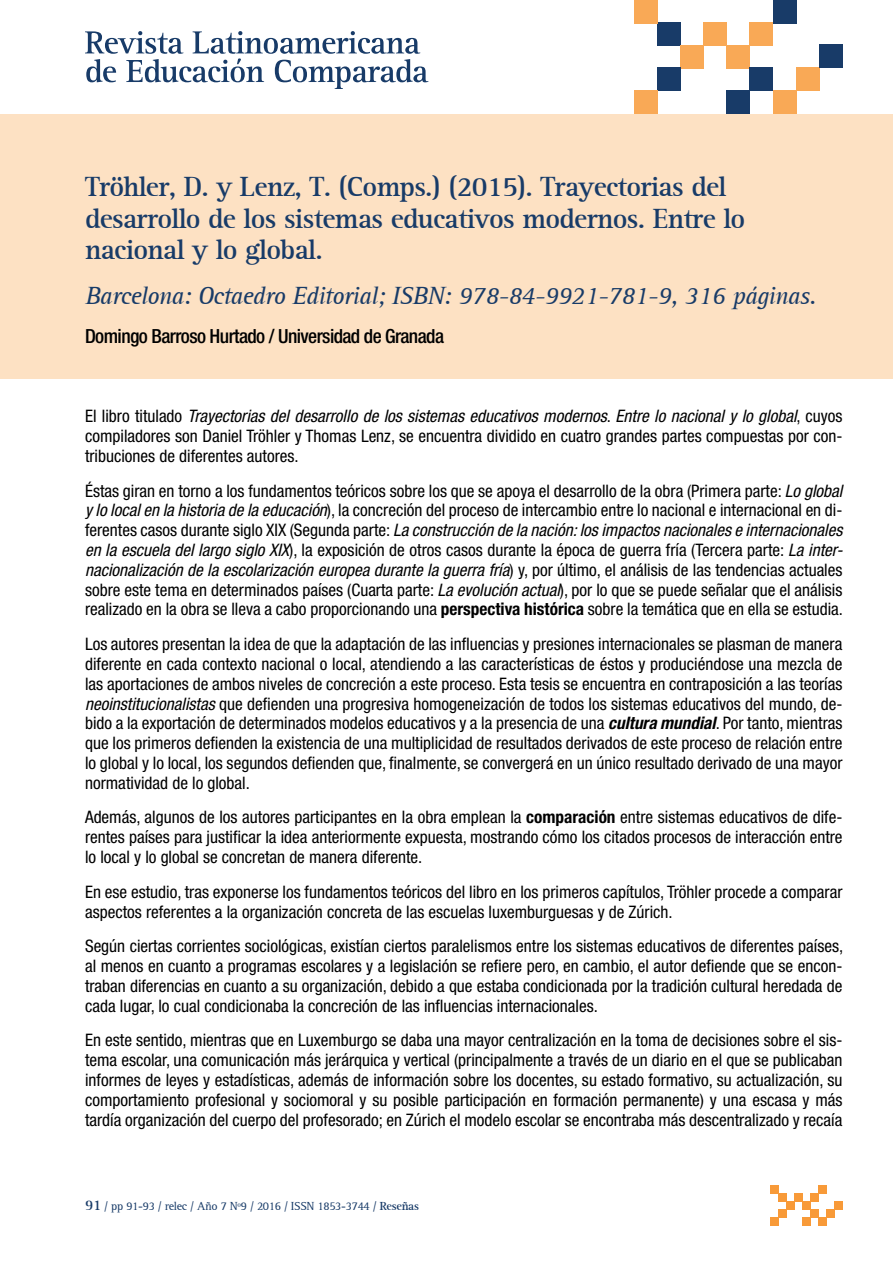
<style>
.page{position:relative;width:893px;height:1263px;background:#fff}
.page>*{position:absolute;margin:0;border:0;box-sizing:border-box;transform-origin:0 0}
.t1{font:700 28.5px/31.3px "AT Rotis Serif";letter-spacing:-.025em;color:#183b68}
.t2{font:italic 25.5px "AT Rotis Serif";letter-spacing:-.03em;color:#183b68}
.t3{font:500 condensed 19.5px "Helvetica Neue";letter-spacing:-.03em;color:#000}
.t4{font:condensed 17.25px/19.8px "Helvetica Neue";color:#000;text-align:justify}
.t5{font:12px "AT Rotis Serif";letter-spacing:-.025em;color:#183b68}
.s1{font-style:italic}
.s2{font-weight:700}
.s3{font-weight:700;font-style:italic}
.s4{font-weight:700;font-size:15px}
</style>
<div class="page">
<svg style="left:85px;top:31px;width:343px;height:58px"></svg>
<div style="left:657px;top:23px;width:23px;height:23px;background:#183b68"></div>
<div style="left:680px;top:45px;width:24px;height:23px;background:#f9a956"></div>
<div style="left:657px;top:68px;width:23px;height:23px;background:#183b68"></div>
<div style="left:634px;top:91px;width:23px;height:23px;background:#f9a956"></div>
<div style="left:704px;top:22px;width:23px;height:24px;background:#f9a956"></div>
<div style="left:727px;top:45px;width:23px;height:23px;background:#f9a956"></div>
<div style="left:750px;top:22px;width:23px;height:24px;background:#f9a956"></div>
<div style="left:773px;top:0;width:23px;height:23px;background:#183b68"></div>
<div style="left:750px;top:68px;width:23px;height:23px;background:#183b68"></div>
<div style="left:727px;top:91px;width:23px;height:23px;background:#183b68"></div>
<div style="left:773px;top:91px;width:23px;height:23px;background:#f9a956"></div>
<div style="left:796px;top:67px;width:23px;height:24px;background:#f9a956"></div>
<div style="left:819px;top:45px;width:23px;height:23px;background:#183b68"></div>
<div style="left:634px;top:0;width:23px;height:23px;background:#f9a956"></div>
<div style="left:778px;top:1193px;width:8px;height:8px;background:#f89a38"></div>
<div style="left:786px;top:1201px;width:8px;height:8px;background:#f89a38"></div>
<div style="left:778px;top:1209px;width:8px;height:8px;background:#f89a38"></div>
<div style="left:770px;top:1217px;width:8px;height:8px;background:#f89a38"></div>
<div style="left:794px;top:1193px;width:8px;height:8px;background:#f89a38"></div>
<div style="left:802px;top:1201px;width:8px;height:8px;background:#f89a38"></div>
<div style="left:810px;top:1193px;width:8px;height:8px;background:#f89a38"></div>
<div style="left:818px;top:1186px;width:8px;height:8px;background:#f89a38"></div>
<div style="left:810px;top:1209px;width:8px;height:8px;background:#f89a38"></div>
<div style="left:802px;top:1217px;width:8px;height:8px;background:#f89a38"></div>
<div style="left:818px;top:1217px;width:8px;height:8px;background:#f89a38"></div>
<div style="left:826px;top:1209px;width:8px;height:8px;background:#f89a38"></div>
<div style="left:834px;top:1201px;width:8px;height:8px;background:#f89a38"></div>
<div style="left:770px;top:1186px;width:8px;height:8px;background:#f89a38"></div>
<div style="left:0;top:114px;width:893px;height:264px;background:#fde1c3"></div>
<h1 class="t1" style="left:85px;top:172px;width:662px">Tröhler, D. y Lenz, T. (Comps.) (2015). Trayectorias del desarrollo de los sistemas educativos modernos. Entre lo nacional y lo global.</h1>
<h2 class="t2" style="left:85px;top:281px;width:733px">Barcelona: Octaedro Editorial; ISBN: 978-84-9921-781-9, 316 páginas.</h2>
<p class="t3" style="left:85px;top:324px;width:360px">Domingo Barroso Hurtado / Universidad de Granada</p>
<p class="t4" style="left:85px;top:406px;width:759px">El libro titulado <span class="s1">Trayectorias del desarrollo de los sistemas educativos modernos</span>. <span class="s1">Entre lo nacional y lo global</span>, cuyos compiladores son Daniel Tröhler y Thomas Lenz, se encuentra dividido en cuatro grandes partes compuestas por con&shy;tribuciones de diferentes autores.</p>
<p class="t4" style="left:85px;top:480px;width:759px">Éstas giran en torno a los fundamentos teóricos sobre los que se apoya el desarrollo de la obra (Primera parte: <span class="s1">Lo global y lo local en la historia de la educación</span>), la concreción del proceso de intercambio entre lo nacional e internacional en di&shy;ferentes casos durante siglo XIX (Segunda parte: <span class="s1">La construcción de la nación: los impactos nacionales e internacionales en la escuela del largo siglo XIX</span>), la exposición de otros casos durante la época de guerra fría (Tercera parte: <span class="s1">La inter&shy;nacionalización de la escolarización europea durante la guerra fría</span>) y, por último, el análisis de las tendencias actuales sobre este tema en determinados países (Cuarta parte: <span class="s1">La evolución actual</span>), por lo que se puede señalar que el análisis realizado en la obra se lleva a cabo proporcionando una <span class="s2">perspectiva histórica</span> sobre la temática que en ella se estudia.</p>
<p class="t4" style="left:85px;top:634px;width:759px">Los autores presentan la idea de que la adaptación de las influencias y presiones internacionales se plasman de manera diferente en cada contexto nacional o local, atendiendo a las características de éstos y produciéndose una mezcla de las aportaciones de ambos niveles de concreción a este proceso. Esta tesis se encuentra en contraposición a las teorías <span class="s1">neoinstitucionalistas</span> que defienden una progresiva homogeneización de todos los sistemas educativos del mundo, de&shy;bido a la exportación de determinados modelos educativos y a la presencia de una <span class="s3">cultura mundial</span>. Por tanto, mientras que los primeros defienden la existencia de una multiplicidad de resultados derivados de este proceso de relación entre lo global y lo local, los segundos defienden que, finalmente, se convergerá en un único resultado derivado de una mayor normatividad de lo global.</p>
<p class="t4" style="left:85px;top:807px;width:759px">Además, algunos de los autores participantes en la obra emplean la <span class="s2">comparación</span> entre sistemas educativos de dife&shy;rentes países para justificar la idea anteriormente expuesta, mostrando cómo los citados procesos de interacción entre lo local y lo global se concretan de manera diferente.</p>
<p class="t4" style="left:85px;top:882px;width:759px">En ese estudio, tras exponerse los fundamentos teóricos del libro en los primeros capítulos, Tröhler procede a comparar aspectos referentes a la organización concreta de las escuelas luxemburguesas y de Zúrich.</p>
<p class="t4" style="left:85px;top:936px;width:760px">Según ciertas corrientes sociológicas, existían ciertos paralelismos entre los sistemas educativos de diferentes países, al menos en cuanto a programas escolares y a legislación se refiere pero, en cambio, el autor defiende que se encon&shy;traban diferencias en cuanto a su organización, debido a que estaba condicionada por la tradición cultural heredada de cada lugar, lo cual condicionaba la concreción de las influencias internacionales.</p>
<p class="t4" style="left:85px;top:1030px;width:759px">En este sentido, mientras que en Luxemburgo se daba una mayor centralización en la toma de decisiones sobre el sis&shy;tema escolar, una comunicación más jerárquica y vertical (principalmente a través de un diario en el que se publicaban informes de leyes y estadísticas, además de información sobre los docentes, su estado formativo, su actualización, su comportamiento profesional y sociomoral y su posible participación en formación permanente) y una escasa y más tardía organización del cuerpo del profesorado; en Zúrich el modelo escolar se encontraba más descentralizado y recaía</p>
<p class="t5" style="left:85px;top:1199px;width:335px"><span class="s4">91</span> / pp 91-93 / relec / Año 7 Nº9 / 2016 / ISSN 1853-3744 / <span class="s2">Reseñas</span></p>
</div>
